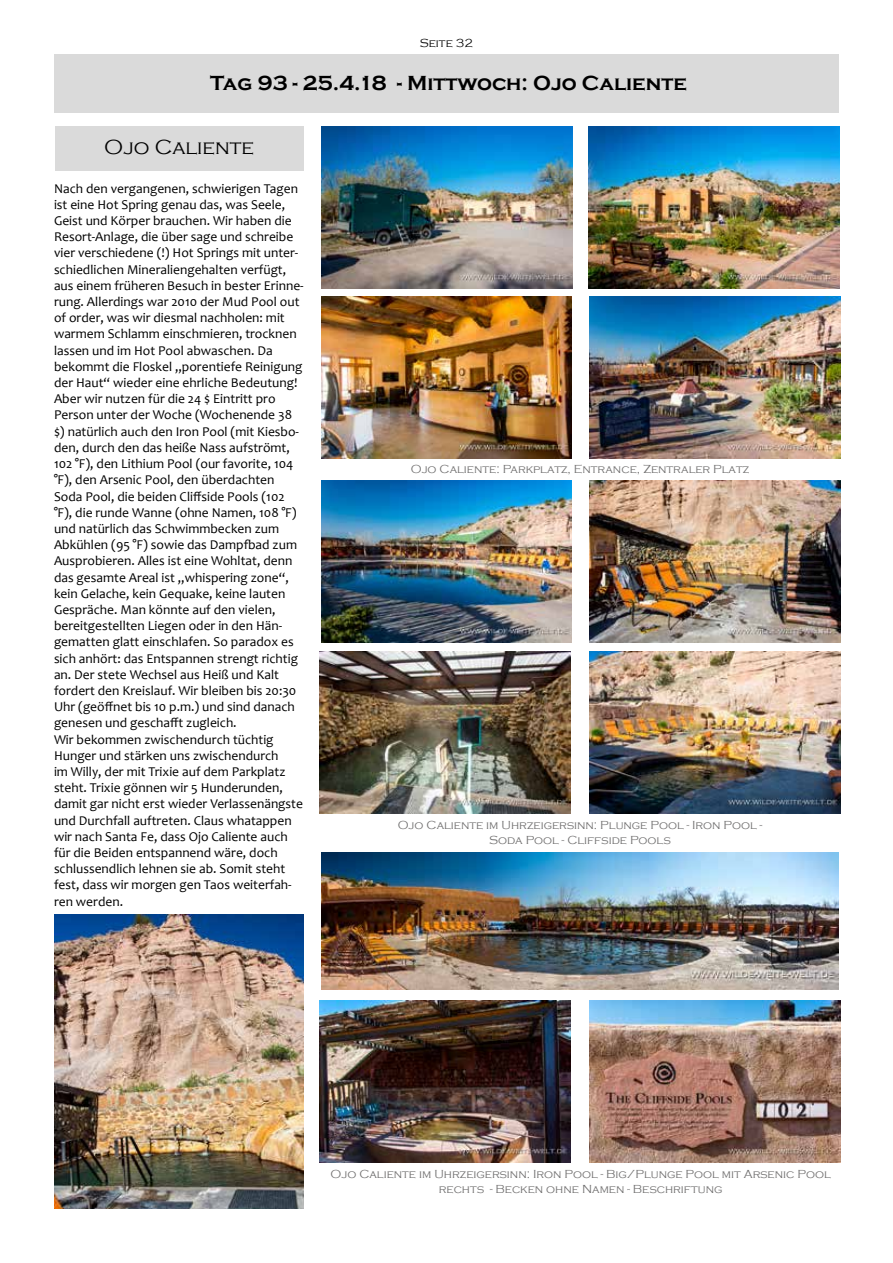
<style>
.page{position:relative;width:893px;height:1263px;background:#fff}
.page>*{position:absolute;margin:0;border:0;box-sizing:border-box;transform-origin:0 0}
.t1{font:700 21px "Copperplate Gothic";color:#000}
.t2{font:300 21px "Copperplate Gothic";color:#000}
.t3{font:13.5px/16.2px "Candara";color:#000}
.t4{font:300 12px/14.4px "Copperplate Gothic";color:#706f6f;text-align:center}
.t5{font:300 12px "Copperplate Gothic";color:#000}
</style>
<div class="page">
<div style="left:54px;top:55px;width:785px;height:58px;background:#dadada"></div>
<img style="left:589px;top:126px;width:251px;height:162px">
<img style="left:322px;top:126px;width:251px;height:162px">
<img style="left:590px;top:297px;width:251px;height:162px">
<img style="left:321px;top:297px;width:251px;height:162px">
<img style="left:590px;top:651px;width:251px;height:162px">
<img style="left:590px;top:480px;width:251px;height:163px">
<img style="left:321px;top:480px;width:251px;height:163px">
<img style="left:320px;top:651px;width:251px;height:162px">
<div style="left:55px;top:126px;width:249px;height:44px;background:#dadada"></div>
<img style="left:590px;top:1000px;width:251px;height:162px">
<img style="left:320px;top:1000px;width:251px;height:162px">
<img style="left:321px;top:853px;width:518px;height:137px">
<img style="left:54px;top:914px;width:250px;height:295px">
<p class="t5" style="left:420px;top:36px;width:55px">Seite 32</p>
<h1 class="t1" style="left:210px;top:71px;width:478px">Tag 93 - 25.4.18 - Mittwoch: Ojo Caliente</h1>
<h1 class="t2" style="left:104px;top:136px;width:151px">Ojo Caliente</h1>
<p class="t3" style="left:54px;top:180px;width:251px">Nach den vergangenen, schwierigen Tagen ist eine Hot Spring genau das, was Seele, Geist und Körper brauchen. Wir haben die Resort-Anlage, die über sage und schreibe vier verschiedene (!) Hot Springs mit unter&shy;schiedlichen Mineraliengehalten verfügt, aus einem früheren Besuch in bester Erinne&shy;rung. Allerdings war 2010 der Mud Pool out of order, was wir diesmal nachholen: mit warmem Schlamm einschmieren, trocknen lassen und im Hot Pool abwaschen. Da bekommt die Floskel „porentiefe Reinigung der Haut“ wieder eine ehrliche Bedeutung!<br>Aber wir nutzen für die 24 $ Eintritt pro Person unter der Woche (Wochenende 38 $) natürlich auch den Iron Pool (mit Kiesbo&shy;den, durch den das heiße Nass aufströmt, 102 °F), den Lithium Pool (our favorite, 104 °F), den Arsenic Pool, den überdachten Soda Pool, die beiden Cliffside Pools (102 °F), die runde Wanne (ohne Namen, 108 °F) und natürlich das Schwimmbecken zum Abkühlen (95 °F) sowie das Dampfbad zum Ausprobieren. Alles ist eine Wohltat, denn das gesamte Areal ist „whispering zone“, kein Gelache, kein Gequake, keine lauten Gespräche. Man könnte auf den vielen, bereitgestellten Liegen oder in den Hän&shy;gematten glatt einschlafen. So paradox es sich anhört: das Entspannen strengt richtig an. Der stete Wechsel aus Heiß und Kalt fordert den Kreislauf. Wir bleiben bis 20:30<br>Uhr (geöffnet bis 10 p.m.) und sind danach genesen und geschafft zugleich.<br>Wir bekommen zwischendurch tüchtig Hunger und stärken uns zwischendurch<br>im Willy, der mit Trixie auf dem Parkplatz steht. Trixie gönnen wir 5 Hunderunden, damit gar nicht erst wieder Verlassenängste und Durchfall auftreten. Claus whatappen wir nach Santa Fe, dass Ojo Caliente auch für die Beiden entspannend wäre, doch schlussendlich lehnen sie ab. Somit steht fest, dass wir morgen gen Taos weiterfah&shy;ren werden.</p>
<p class="t4" style="left:411px;top:462px;width:340px">Ojo Caliente: Parkplatz, Entrance, Zentraler Platz</p>
<p class="t4" style="left:398px;top:818px;width:366px">Ojo Caliente im Uhrzeigersinn: Plunge Pool - Iron Pool -<br>Soda Pool - Cliffside Pools</p>
<p class="t4" style="left:331px;top:1167px;width:502px">Ojo Caliente im Uhrzeigersinn: Iron Pool - Big/Plunge Pool mit Arsenic Pool rechts - Becken ohne Namen - Beschriftung</p>
</div>
